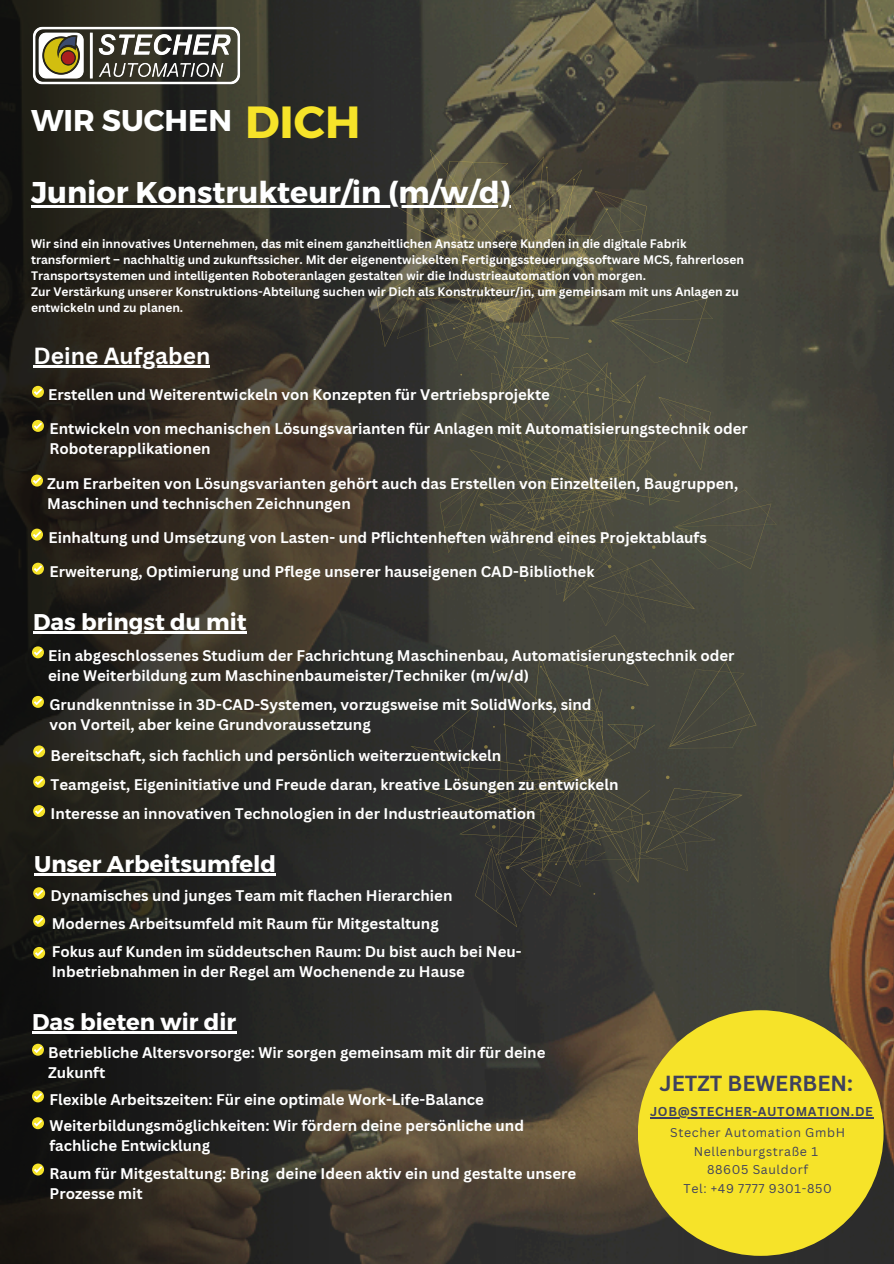
<style>
.page{position:relative;width:894px;height:1264px;background:#fff}
.page>*{position:absolute;margin:0;border:0;box-sizing:border-box;transform-origin:0 0}
.t1{font:700 45px "Montserrat";color:#f6e329}
.t2{font:700 30px "Montserrat";color:#feffff}
.t3{font:700 22.65px "Montserrat";color:#fff}
.t4{font:700 22.65px "Canva Sans";color:#fff}
.t5{font:700 21.3px "Canva Sans";color:#3f415d}
.t6{font:700 15px/20.2px "Canva Sans";color:#fff}
.t7{font:700 12.6px "Canva Sans";letter-spacing:.05em;color:#3f415d}
.t8{font:12.45px/18.6px "Canva Sans";letter-spacing:.05em;color:#3f415d;text-align:center}
.t9{font:700 12px/16px "Canva Sans";color:#fff}
</style>
<div class="page">
<img style="left:0;top:0;width:893px;height:1263px">
<svg style="left:406px;top:313px;width:367px;height:343px;background:#49483c"></svg>
<svg style="left:496px;top:464px;width:5px;height:6px"></svg>
<svg style="left:651px;top:544px;width:5px;height:6px"></svg>
<div style="left:664px;top:469px;width:120px;height:114px;background:#4e4e42"></div>
<svg style="left:390px;top:605px;width:370px;height:340px;background:#3c3d35"></svg>
<div style="left:645px;top:654px;width:121px;height:114px;background:#46473d"></div>
<svg style="left:491px;top:824px;width:5px;height:5px"></svg>
<svg style="left:483px;top:744px;width:5px;height:5px"></svg>
<svg style="left:511px;top:695px;width:5px;height:6px"></svg>
<svg style="left:665px;top:774px;width:5px;height:6px"></svg>
<svg style="left:630px;top:705px;width:5px;height:5px"></svg>
<svg style="left:547px;top:699px;width:5px;height:6px"></svg>
<svg style="left:343px;top:107px;width:366px;height:343px;background:#4a483b"></svg>
<svg style="left:432px;top:258px;width:5px;height:6px"></svg>
<svg style="left:479px;top:197px;width:5px;height:5px"></svg>
<svg style="left:531px;top:181px;width:5px;height:5px"></svg>
<svg style="left:587px;top:338px;width:5px;height:6px"></svg>
<svg style="left:600px;top:263px;width:120px;height:114px;background:#4c4c3f"></svg>
<svg style="left:554px;top:208px;width:5px;height:5px"></svg>
<hr style="left:31px;top:205px;width:479px;height:2px;background:#feffff">
<svg style="left:32px;top:420px;width:12px;height:12px"></svg>
<svg style="left:34px;top:422px;width:8px;height:7px"></svg>
<svg style="left:31px;top:474px;width:12px;height:12px"></svg>
<svg style="left:33px;top:477px;width:8px;height:7px"></svg>
<svg style="left:32px;top:386px;width:12px;height:12px"></svg>
<svg style="left:34px;top:388px;width:8px;height:7px"></svg>
<svg style="left:31px;top:528px;width:12px;height:12px"></svg>
<svg style="left:33px;top:531px;width:8px;height:7px"></svg>
<svg style="left:32px;top:562px;width:12px;height:12px"></svg>
<svg style="left:34px;top:565px;width:8px;height:7px"></svg>
<hr style="left:33px;top:365px;width:177px;height:2px;background:#fff">
<hr style="left:33px;top:631px;width:214px;height:2px;background:#fff">
<svg style="left:32px;top:696px;width:12px;height:12px"></svg>
<svg style="left:34px;top:698px;width:8px;height:7px"></svg>
<svg style="left:33px;top:775px;width:12px;height:12px"></svg>
<svg style="left:35px;top:778px;width:8px;height:7px"></svg>
<div style="left:32px;top:646px;width:12px;height:12px;background:#f6e329;border-radius:50%"></div>
<svg style="left:34px;top:649px;width:8px;height:6px"></svg>
<svg style="left:33px;top:805px;width:12px;height:12px"></svg>
<svg style="left:35px;top:807px;width:8px;height:7px"></svg>
<svg style="left:33px;top:745px;width:12px;height:12px"></svg>
<svg style="left:35px;top:748px;width:8px;height:6px"></svg>
<hr style="left:32px;top:1031px;width:204px;height:2px;background:#fff">
<svg style="left:32px;top:1090px;width:12px;height:12px"></svg>
<svg style="left:34px;top:1093px;width:8px;height:6px"></svg>
<svg style="left:32px;top:1163px;width:12px;height:12px"></svg>
<svg style="left:34px;top:1166px;width:8px;height:6px"></svg>
<svg style="left:32px;top:1043px;width:12px;height:12px"></svg>
<svg style="left:34px;top:1046px;width:8px;height:7px"></svg>
<svg style="left:32px;top:1117px;width:12px;height:12px"></svg>
<svg style="left:34px;top:1119px;width:8px;height:7px"></svg>
<img style="left:31px;top:21px;width:210px;height:68px">
<div style="left:637px;top:1010px;width:246px;height:245px;background:#f6e329;border-radius:50%"></div>
<hr style="left:650px;top:1117px;width:223px;height:1px;background:#3f415d">
<hr style="left:34px;top:873px;width:242px;height:2px;background:#fff">
<svg style="left:33px;top:915px;width:12px;height:11px"></svg>
<svg style="left:35px;top:917px;width:8px;height:7px"></svg>
<svg style="left:33px;top:887px;width:12px;height:12px"></svg>
<svg style="left:35px;top:889px;width:8px;height:7px"></svg>
<svg style="left:33px;top:946px;width:12px;height:12px"></svg>
<svg style="left:35px;top:949px;width:8px;height:7px"></svg>
<p class="t2" style="left:31px;top:101px;width:202px">WIR SUCHEN</p>
<h6 class="t1" style="left:245px;top:93px;width:117px">DICH</h6>
<p class="t2" style="left:31px;top:172px;width:480px">Junior Konstrukteur/in (m/w/d)</p>
<p class="t9" style="left:31px;top:235px;width:714px">Wir sind ein innovatives Unternehmen, das mit einem ganzheitlichen Ansatz unsere Kunden in die digitale Fabrik transformiert – nachhaltig und zukunftssicher. Mit der eigenentwickelten Fertigungssteuerungssoftware MCS, fahrerlosen<br>Transportsystemen und intelligenten Roboteranlagen gestalten wir die Industrieautomation von morgen.</p>
<p class="t9" style="left:31px;top:283px;width:709px">Zur Verstärkung unserer Konstruktions-Abteilung suchen wir Dich als Konstrukteur/in, um gemeinsam mit uns Anlagen zu entwickeln und zu planen.</p>
<p class="t4" style="left:33px;top:340px;width:178px">Deine Aufgaben</p>
<h2 class="t6" style="left:48px;top:384px;width:503px">Erstellen und Weiterentwickeln von Konzepten für Vertriebsprojekte</h2>
<p class="t6" style="left:49px;top:418px;width:699px">Entwickeln von mechanischen Lösungsvarianten für Anlagen mit Automatisierungstechnik oder<br>Roboterapplikationen</p>
<h1 class="t6" style="left:47px;top:472px;width:692px">Zum Erarbeiten von Lösungsvarianten gehört auch das Erstellen von Einzelteilen, Baugruppen,<br>Maschinen und technischen Zeichnungen</h1>
<p class="t6" style="left:48px;top:527px;width:659px">Einhaltung und Umsetzung von Lasten- und Pflichtenheften während eines Projektablaufs</p>
<h3 class="t6" style="left:49px;top:561px;width:546px">Erweiterung, Optimierung und Pflege unserer hauseigenen CAD-Bibliothek</h3>
<p class="t3" style="left:33px;top:607px;width:215px">Das bringst du mit</p>
<p class="t6" style="left:48px;top:644px;width:687px">Ein abgeschlossenes Studium der Fachrichtung Maschinenbau, Automatisierungstechnik oder eine Weiterbildung zum Maschinenbaumeister/Techniker (m/w/d)</p>
<p class="t6" style="left:49px;top:694px;width:543px">Grundkenntnisse in 3D-CAD-Systemen, vorzugsweise mit SolidWorks, sind von Vorteil, aber keine Grundvoraussetzung</p>
<p class="t6" style="left:51px;top:744px;width:452px">Bereitschaft, sich fachlich und persönlich weiterzuentwickeln</p>
<h5 class="t6" style="left:51px;top:774px;width:569px">Teamgeist, Eigeninitiative und Freude daran, kreative Lösungen zu entwickeln</h5>
<h6 class="t6" style="left:51px;top:803px;width:486px">Interesse an innovativen Technologien in der Industrieautomation</h6>
<h5 class="t3" style="left:34px;top:849px;width:243px">Unser Arbeitsumfeld</h5>
<h6 class="t6" style="left:51px;top:885px;width:403px">Dynamisches und junges Team mit flachen Hierarchien</h6>
<p class="t6" style="left:52px;top:913px;width:388px">Modernes Arbeitsumfeld mit Raum für Mitgestaltung</p>
<p class="t6" style="left:52px;top:941px;width:471px">Fokus auf Kunden im süddeutschen Raum: Du bist auch bei Neu-<br>Inbetriebnahmen in der Regel am Wochenende zu Hause</p>
<h6 class="t3" style="left:32px;top:1007px;width:205px">Das bieten wir dir</h6>
<p class="t6" style="left:48px;top:1042px;width:498px">Betriebliche Altersvorsorge: Wir sorgen gemeinsam mit dir für deine<br>Zukunft</p>
<p class="t6" style="left:49px;top:1088px;width:436px">Flexible Arbeitszeiten: Für eine optimale Work-Life-Balance</p>
<h6 class="t6" style="left:49px;top:1115px;width:476px">Weiterbildungsmöglichkeiten: Wir fördern deine persönliche und fachliche Entwicklung</h6>
<h6 class="t6" style="left:50px;top:1162px;width:528px">Raum für Mitgestaltung: Bring deine Ideen aktiv ein und gestalte unsere<br>Prozesse mit</h6>
<p class="t5" style="left:659px;top:1068px;width:195px">JETZT BEWERBEN:</p>
<p class="t8" style="left:670px;top:1122px;width:176px">Stecher Automation GmbH<br>Nellenburgstraße 1<br>88605 Sauldorf<br>Tel: +49 7777 9301-850</p>
<p class="t7" style="left:650px;top:1102px;width:224px">JOB@STECHER-AUTOMATION.DE</p>
</div>
